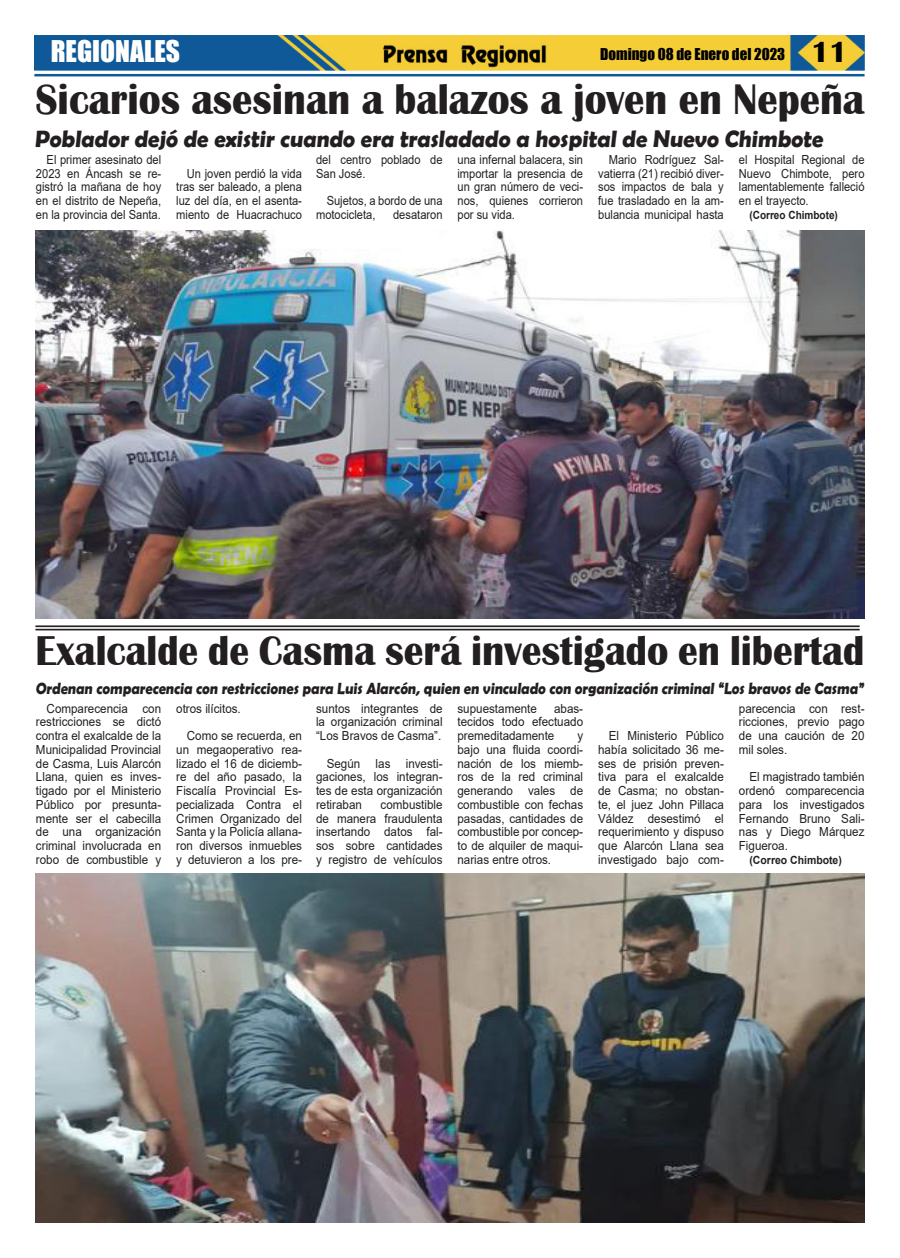
<style>
.page{position:relative;width:900px;height:1258px;background:#fff}
.page>*{position:absolute;margin:0;border:0;box-sizing:border-box;transform-origin:0 0}
.t1{font:700 44.12px "Britannic";color:#231f20;scale:.92 1}
.t2{font:700 42.88px "Britannic";color:#231f20;scale:.92 1}
.t3{font:27.5px "Impact";color:#fff}
.t4{font:700 23.75px "Berlin Sans FB Demi";color:#231f20;scale:.96 1}
.t5{font:700 16.25px "Berlin Sans FB Demi";color:#231f20;scale:.89 1}
.t6{font:15px "Impact";color:#000}
.t7{font:12.5px/13.8px "Arial";color:#231f20;text-align:justify;scale:.93 1}
.t8{font:12.5px/13.8px "Arial";color:#231f20;text-align:justify;scale:.89 1}
.t9{font:700 11.25px "Arial";color:#231f20;scale:.89 1}
.t10{font:700 11.25px "Arial";color:#231f20;scale:.93 1}
.s1{font-family:"Britannic";font-weight:700;font-size:30px}
</style>
<div class="page">
<img style="left:34px;top:35px;width:831px;height:36px">
<hr style="left:34px;top:74px;width:831px;height:2px;background:#0f5998">
<img style="left:380px;top:41px;width:169px;height:27px">
<hr style="left:35px;top:625px;width:825px;height:2px;background:#231f20">
<hr style="left:35px;top:629px;width:825px;height:1px;background:#231f20">
<img style="left:36px;top:230px;width:828px;height:388px">
<img style="left:36px;top:873px;width:828px;height:349px">
<h3 class="t3" style="left:51px;top:36px;width:131px">REGIONALES</h3>
<p class="t6" style="left:600px;top:48px;width:249px">Domingo 08 de Enero del 2023 <span class="s1">11</span></p>
<h1 class="t1" style="left:35px;top:77px;width:902px">Sicarios asesinan a balazos a joven en Nepeña</h1>
<p class="t8" style="left:36px;top:154px;width:142px;text-indent:11px">El primer asesinato del 2023 en Áncash se re&shy;gistró la mañana de hoy en el distrito de Nepeña, en la provincia del Santa.</p>
<h3 class="t4" style="left:34px;top:125px;width:826px">Poblador dejó de existir cuando era trasladado a hospital de Nuevo Chimbote</h3>
<p class="t8" style="left:458px;top:154px;width:143px">una infernal balacera, sin importar la presencia de un gran número de veci&shy;nos, quienes corrieron por su vida.</p>
<p class="t8" style="left:598px;top:154px;width:143px;text-indent:11px">Mario Rodríguez Sal&shy;vatierra (21) recibió diver&shy;sos impactos de bala y fue trasladado en la am&shy;bulancia municipal hasta</p>
<p class="t8" style="left:739px;top:154px;width:143px">el Hospital Regional de Nuevo Chimbote, pero lamentablemente falleció en el trayecto.</p>
<p class="t8" style="left:316px;top:154px;width:144px">del centro poblado de<br>San José.</p>
<p class="t8" style="left:316px;top:195px;width:144px;text-indent:11px">Sujetos, a bordo de una motocicleta,</p>
<p class="t8" style="left:176px;top:167px;width:143px;text-indent:11px">Un joven perdió la vida tras ser baleado, a plena luz del día, en el asenta&shy;miento de Huacrachuco</p>
<p class="t8" style="left:393px;top:209px;width:57px">desataron</p>
<p class="t9" style="left:750px;top:211px;width:101px">(Correo Chimbote)</p>
<h2 class="t2" style="left:35px;top:629px;width:903px">Exalcalde de Casma será investigado en libertad</h2>
<h3 class="t5" style="left:35px;top:679px;width:935px">Ordenan comparecencia con restricciones para Luis Alarcón, quien en vinculado con organización criminal “Los bravos de Casma”</h3>
<p class="t7" style="left:36px;top:702px;width:136px;text-indent:11px">Comparecencia con restricciones se dictó contra el exalcalde de la Municipalidad Provincial de Casma, Luis Alarcón Llana, quien es inves&shy;tigado por el Ministerio Público por presunta&shy;mente ser el cabecilla de una organización criminal involucrada en robo de combustible y</p>
<p class="t7" style="left:176px;top:702px;width:71px">otros ilícitos.</p>
<p class="t7" style="left:316px;top:702px;width:138px">suntos integrantes de la organización criminal “Los Bravos de Casma”.</p>
<p class="t7" style="left:316px;top:757px;width:138px;text-indent:11px">Según las investi&shy;gaciones, los integran&shy;tes de esta organización retiraban</p>
<p class="t7" style="left:458px;top:702px;width:137px;text-indent:97px">abas&shy;tecidos todo efectuado premeditadamente</p>
<p class="t7" style="left:739px;top:702px;width:137px">parecencia con rest&shy;ricciones, previo pago de una caución de 20 mil soles.</p>
<p class="t7" style="left:739px;top:771px;width:137px;text-indent:11px">El magistrado también ordenó comparecencia para los investigados Fernando Bruno Sali&shy;nas y Diego Márquez Figueroa.</p>
<p class="t10" style="left:750px;top:856px;width:101px">(Correo Chimbote)</p>
<p class="t7" style="left:458px;top:702px;width:87px">supuestamente</p>
<p class="t7" style="left:176px;top:730px;width:137px;text-indent:11px">Como se recuerda, en un megaoperativo rea&shy;lizado el 16 de diciemb&shy;re del año pasado, la Fiscalía Provincial Es&shy;pecializada Contra el Crimen Organizado del Santa y la Policía allana&shy;ron diversos inmuebles y detuvieron a los pre-</p>
<p class="t7" style="left:458px;top:730px;width:137px;text-indent:120px">y bajo una fluida coordi&shy;nación de los miemb&shy;ros de la red criminal generando vales de combustible con fechas pasadas, cantidades de combustible por concep&shy;to de alquiler de maqui&shy;narias entre otros.</p>
<p class="t7" style="left:598px;top:730px;width:137px;text-indent:11px">El Ministerio Público había solicitado 36 me&shy;ses de prisión preven&shy;tiva para el exalcalde de Casma; no obstan&shy;te, el juez John Pillaca Váldez desestimó el requerimiento y dispuso que Alarcón Llana sea investigado bajo com-</p>
<p class="t7" style="left:316px;top:799px;width:138px;text-indent:65px">combustible de manera fraudulenta insertando datos fal&shy;sos sobre cantidades y registro de vehículos</p>
</div>
